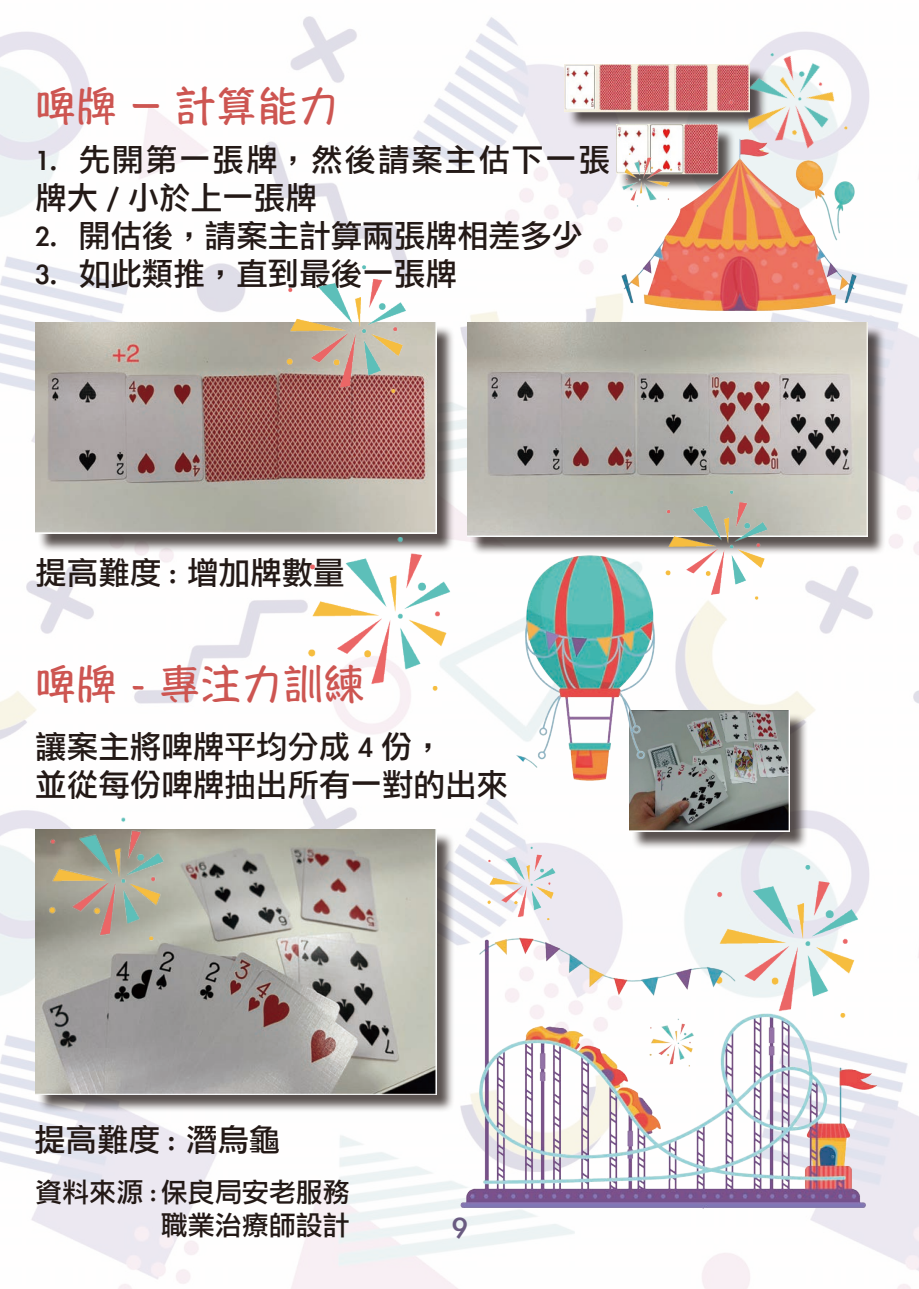
<style>
.page{position:relative;width:919px;height:1289px;background:#fff}
.page>*{position:absolute;margin:0;border:0;box-sizing:border-box;transform-origin:0 0}
.段落_B{font:40.95px "Hannotate TC W7";color:#cd5551}
.t1{font:33px "Li Gothic Med";color:#6a5b81}
.段落_A{font:31.5px "Li Gothic Med";color:#231916}
.段落_A-2{font:31.5px/37.8px "Li Gothic Med";letter-spacing:.06em;color:#231916}
.段落樣式14{font:27px "Li Gothic Med";color:#231916}
</style>
<div class="page">
<img style="left:0;top:16px;width:918px;height:1272px">
<img style="left:0;top:827px;width:2px;height:163px">
<img style="left:0;top:39px;width:22px;height:93px">
<img style="left:0;top:433px;width:2px;height:108px">
<div style="left:38px;top:832px;width:416px;height:280px;background:#231916;opacity:.75"></div>
<img style="left:35px;top:830px;width:401px;height:264px">
<div style="left:631px;top:713px;width:176px;height:137px;background:#231916;opacity:.75"></div>
<img style="left:629px;top:711px;width:160px;height:121px">
<div style="left:566px;top:67px;width:201px;height:63px;background:#231916;opacity:.75"></div>
<img style="left:564px;top:64px;width:131px;height:48px">
<div style="left:470px;top:325px;width:415px;height:230px;background:#231916;opacity:.75"></div>
<img style="left:467px;top:322px;width:400px;height:214px">
<div style="left:38px;top:325px;width:416px;height:227px;background:#231916;opacity:.75"></div>
<img style="left:35px;top:322px;width:401px;height:212px">
<img style="left:476px;top:841px;width:118px;height:82px">
<img style="left:30px;top:808px;width:198px;height:156px">
<img style="left:288px;top:504px;width:188px;height:196px">
<img style="left:695px;top:832px;width:188px;height:91px">
<img style="left:651px;top:467px;width:134px;height:139px">
<img style="left:270px;top:237px;width:157px;height:164px">
<img style="left:695px;top:16px;width:180px;height:172px">
<img style="left:510px;top:545px;width:157px;height:254px">
<img style="left:614px;top:120px;width:255px;height:194px">
<img style="left:445px;top:923px;width:456px;height:287px">
<p class="段落_B" style="left:35px;top:79px;width:305px">啤牌 – 計算能力</p>
<p class="段落_A-2" style="left:35px;top:141px;width:576px">1. 先開第一張牌，然後請案主估下一張牌大 / 小於上一張牌</p>
<p class="段落_A" style="left:35px;top:220px;width:549px">2. 開估後，請案主計算兩張牌相差多少</p>
<p class="段落_A" style="left:35px;top:257px;width:423px">3. 如此類推，直到最後一張牌</p>
<p class="段落_A" style="left:35px;top:557px;width:311px">提高難度 : 增加牌數量</p>
<p class="段落_B" style="left:35px;top:657px;width:331px">啤牌 - 專注力訓練</p>
<p class="段落_A" style="left:35px;top:730px;width:410px">讓案主將啤牌平均分成 4 份，</p>
<p class="段落_A" style="left:35px;top:768px;width:474px">並從每份啤牌抽出所有一對的出來</p>
<p class="段落_A" style="left:34px;top:1123px;width:248px">提高難度 : 潛烏龜</p>
<p class="段落樣式14" style="left:35px;top:1178px;width:316px">資料來源 : 保良局安老服務</p>
<p class="段落樣式14" style="left:161px;top:1211px;width:190px">職業治療師設計</p>
<p class="t1" style="left:452px;top:1210px;width:17px">9</p>
</div>
